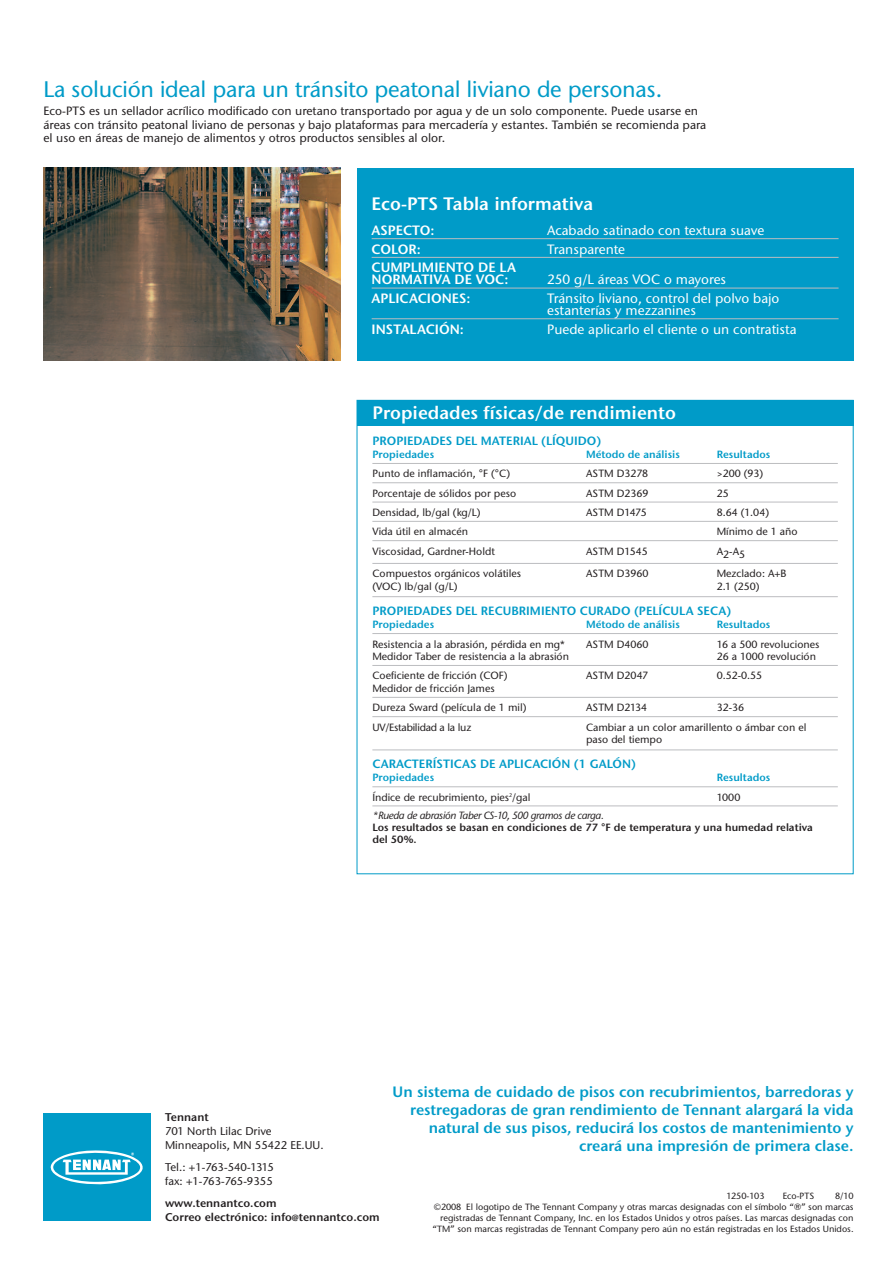
<style>
.page{position:relative;width:893px;height:1263px;background:#fff}
.page>*{position:absolute;margin:0;border:0;box-sizing:border-box;transform-origin:0 0}
.t1{font:500 22.5px "Stone Sans ITC";letter-spacing:-.01em;color:#009bc8}
.t2{font:18px "Stone Sans ITC Semi";color:#fff}
.t3{font:15px/18px "Stone Sans ITC Semi";letter-spacing:-.005em;color:#009bc8;text-align:right}
.t4{font:500 13.5px/12px "Stone Sans ITC";color:#fff}
.t5{font:13.5px/12px "Stone Sans ITC Semi";color:#fff}
.t6{font:500 12px/13.5px "Stone Sans ITC";color:#231f20}
.t7{font:12px "Stone Sans ITC Semi";color:#009bc8}
.t8{font:500 11.25px/14.2px "Stone Sans ITC";color:#231f20}
.t9{font:11.25px/14.2px "Stone Sans ITC Semi";color:#231f20}
.t10{font:500 10.5px/19.4px "Stone Sans ITC";color:#231f20}
.t11{font:10.5px "Stone Sans ITC Semi";color:#009bc8}
.t12{font:10.5px/12px "Stone Sans ITC Semi";color:#231f20}
.t13{font:italic 500 10.5px "Stone Sans ITC";letter-spacing:-.04em;color:#231f20}
.t14{font:500 10.5px "Stone Sans ITC";letter-spacing:-.025em;color:#231f20}
.t15{font:500 9px/10.8px "Stone Sans ITC";color:#231f20;text-align:right}
.s1{font-size:9px}
</style>
<div class="page">
<div style="left:357px;top:400px;width:497px;height:25px;background:#009bc8"></div>
<div style="left:357px;top:168px;width:497px;height:192px;background:#009bc8"></div>
<hr style="left:372px;top:238px;width:466px;height:1px;background:#bcbdc0">
<hr style="left:372px;top:257px;width:466px;height:1px;background:#bcbdc0">
<hr style="left:372px;top:288px;width:466px;height:1px;background:#bcbdc0">
<hr style="left:372px;top:318px;width:466px;height:1px;background:#bcbdc0">
<hr style="left:372px;top:463px;width:466px;height:1px;background:#bcbdc0">
<hr style="left:372px;top:482px;width:466px;height:1px;background:#bcbdc0">
<hr style="left:372px;top:502px;width:466px;height:1px;background:#bcbdc0">
<hr style="left:372px;top:521px;width:466px;height:1px;background:#bcbdc0">
<hr style="left:372px;top:540px;width:466px;height:1px;background:#bcbdc0">
<hr style="left:372px;top:563px;width:466px;height:1px;background:#bcbdc0">
<hr style="left:372px;top:596px;width:466px;height:1px;background:#bcbdc0">
<hr style="left:372px;top:633px;width:466px;height:1px;background:#bcbdc0">
<hr style="left:372px;top:665px;width:466px;height:1px;background:#bcbdc0">
<hr style="left:372px;top:697px;width:466px;height:1px;background:#bcbdc0">
<hr style="left:372px;top:716px;width:466px;height:1px;background:#bcbdc0">
<hr style="left:372px;top:749px;width:466px;height:1px;background:#bcbdc0">
<hr style="left:372px;top:786px;width:466px;height:1px;background:#bcbdc0">
<hr style="left:372px;top:805px;width:466px;height:1px;background:#bcbdc0">
<div style="left:44px;top:1113px;width:107px;height:108px;background:#009bc8"></div>
<svg style="left:50px;top:1150px;width:93px;height:35px"></svg>
<img style="left:44px;top:168px;width:296px;height:193px">
<h1 class="t1" style="left:44px;top:81px;width:620px">La solución ideal para un tránsito peatonal liviano de personas.</h1>
<p class="t6" style="left:43px;top:106px;width:664px">Eco-PTS es un sellador acrílico modificado con uretano transportado por agua y de un solo componente. Puede usarse en áreas con tránsito peatonal liviano de personas y bajo plataformas para mercadería y estantes. También se recomienda para el uso en áreas de manejo de alimentos y otros productos sensibles al olor.</p>
<h2 class="t2" style="left:372px;top:196px;width:223px">Eco-PTS Tabla informativa</h2>
<p class="t5" style="left:372px;top:226px;width:65px">ASPECTO:</p>
<p class="t4" style="left:547px;top:226px;width:219px">Acabado satinado con textura suave</p>
<p class="t5" style="left:372px;top:244px;width:51px">COLOR:</p>
<p class="t4" style="left:547px;top:244px;width:80px">Transparente</p>
<p class="t5" style="left:372px;top:263px;width:146px">CUMPLIMIENTO DE LA<br>NORMATIVA DE VOC:</p>
<p class="t4" style="left:547px;top:275px;width:181px">250 g/L áreas VOC o mayores</p>
<p class="t5" style="left:372px;top:294px;width:100px">APLICACIONES:</p>
<p class="t4" style="left:547px;top:294px;width:234px">Tránsito liviano, control del polvo bajo estanterías y mezzanines</p>
<p class="t5" style="left:372px;top:325px;width:94px">INSTALACIÓN:</p>
<p class="t4" style="left:547px;top:325px;width:251px">Puede aplicarlo el cliente o un contratista</p>
<h2 class="t2" style="left:372px;top:406px;width:305px">Propiedades físicas/de rendimiento</h2>
<p class="t7" style="left:372px;top:436px;width:230px">PROPIEDADES DEL MATERIAL (LÍQUIDO)</p>
<p class="t11" style="left:372px;top:450px;width:63px">Propiedades</p>
<p class="t11" style="left:586px;top:450px;width:95px">Método de análisis</p>
<p class="t11" style="left:717px;top:450px;width:55px">Resultados</p>
<p class="t10" style="left:372px;top:465px;width:139px">Punto de inflamación, °F (°C)</p>
<p class="t10" style="left:586px;top:465px;width:64px">ASTM D3278</p>
<p class="t10" style="left:717px;top:465px;width:48px">&gt;200 (93)</p>
<p class="t10" style="left:372px;top:484px;width:145px">Porcentaje de sólidos por peso</p>
<p class="t10" style="left:586px;top:484px;width:64px">ASTM D2369</p>
<p class="t10" style="left:717px;top:484px;width:14px">25</p>
<p class="t10" style="left:372px;top:504px;width:110px">Densidad, lb/gal (kg/L)</p>
<p class="t10" style="left:586px;top:504px;width:62px">ASTM D1475</p>
<p class="t10" style="left:717px;top:504px;width:54px">8.64 (1.04)</p>
<p class="t10" style="left:372px;top:523px;width:97px">Vida útil en almacén</p>
<p class="t10" style="left:717px;top:523px;width:82px">Mínimo de 1 año</p>
<p class="t10" style="left:372px;top:542px;width:124px">Viscosidad, Gardner-Holdt</p>
<p class="t10" style="left:586px;top:542px;width:63px">ASTM D1545</p>
<p class="t10" style="left:717px;top:542px;width:30px">A2-A5</p>
<p class="t10" style="left:372px;top:565px;width:150px">Compuestos orgánicos volátiles</p>
<p class="t10" style="left:586px;top:565px;width:64px">ASTM D3960</p>
<p class="t10" style="left:717px;top:565px;width:71px">Mezclado: A+B</p>
<p class="t10" style="left:372px;top:578px;width:87px">(VOC) lb/gal (g/L)</p>
<p class="t10" style="left:717px;top:578px;width:44px">2.1 (250)</p>
<p class="t7" style="left:372px;top:606px;width:360px">PROPIEDADES DEL RECUBRIMIENTO CURADO (PELÍCULA SECA)</p>
<p class="t11" style="left:372px;top:620px;width:63px">Propiedades</p>
<p class="t11" style="left:586px;top:620px;width:95px">Método de análisis</p>
<p class="t11" style="left:717px;top:620px;width:55px">Resultados</p>
<p class="t10" style="left:372px;top:635px;width:194px">Resistencia a la abrasión, pérdida en mg*</p>
<p class="t10" style="left:586px;top:635px;width:64px">ASTM D4060</p>
<p class="t10" style="left:717px;top:635px;width:104px">16 a 500 revoluciones</p>
<p class="t10" style="left:372px;top:648px;width:198px">Medidor Taber de resistencia a la abrasión</p>
<p class="t10" style="left:717px;top:648px;width:101px">26 a 1000 revolución</p>
<p class="t10" style="left:372px;top:667px;width:137px">Coeficiente de fricción (COF)</p>
<p class="t10" style="left:586px;top:667px;width:64px">ASTM D2047</p>
<p class="t10" style="left:717px;top:667px;width:47px">0.52-0.55</p>
<p class="t10" style="left:372px;top:680px;width:156px">Medidor de fricción James<br>Dureza Sward (película de 1 mil)</p>
<p class="t10" style="left:586px;top:699px;width:63px">ASTM D2134</p>
<p class="t10" style="left:717px;top:699px;width:29px">32-36</p>
<p class="t14" style="left:372px;top:723px;width:100px">UV/Estabilidad a la luz</p>
<p class="t10" style="left:586px;top:722px;width:222px;line-height:12.6px">Cambiar a un color amarillento o ámbar con el paso del tiempo</p>
<p class="t7" style="left:372px;top:759px;width:265px">CARACTERÍSTICAS DE APLICACIÓN (1 GALÓN)</p>
<p class="t11" style="left:372px;top:774px;width:63px">Propiedades</p>
<p class="t11" style="left:717px;top:774px;width:55px">Resultados</p>
<p class="t10" style="left:372px;top:788px;width:160px">Índice de recubrimiento, pies<sup>2</sup>/gal</p>
<p class="t10" style="left:717px;top:788px;width:25px">1000</p>
<p class="t13" style="left:372px;top:812px;width:233px">*Rueda de abrasión Taber CS-10, 500 gramos de carga.</p>
<p class="t12" style="left:372px;top:823px;width:442px">Los resultados se basan en condiciones de 77 °F de temperatura y una humedad relativa del 50%.</p>
<p class="t9" style="left:165px;top:1111px;width:45px">Tennant</p>
<p class="t8" style="left:165px;top:1125px;width:160px">701 North Lilac Drive<br>Minneapolis, MN 55422 EE.UU.</p>
<p class="t8" style="left:165px;top:1161px;width:110px">Tel.: +1-763-540-1315 fax: +1-763-765-9355</p>
<p class="t9" style="left:165px;top:1197px;width:216px">www.tennantco.com<br>Correo electrónico: info<span class="s1">@</span>tennantco.com</p>
<h3 class="t3" style="left:393px;top:1084px;width:462px">Un sistema de cuidado de pisos con recubrimientos, barredoras y restregadoras de gran rendimiento de Tennant alargará la vida natural de sus pisos, reducirá los costos de mantenimiento y creará una impresión de primera clase.</h3>
<p class="t15" style="left:726px;top:1192px;width:40px">1250-103</p>
<p class="t15" style="left:783px;top:1192px;width:33px">Eco-PTS</p>
<p class="t15" style="left:432px;top:1192px;width:423px">8/10<br>©2008 El logotipo de The Tennant Company y otras marcas designadas con el símbolo “➔” son marcas registradas de Tennant Company, Inc. en los Estados Unidos y otros países. Las marcas designadas con “TM” son marcas registradas de Tennant Company pero aún no están registradas en los Estados Unidos.</p>
</div>
